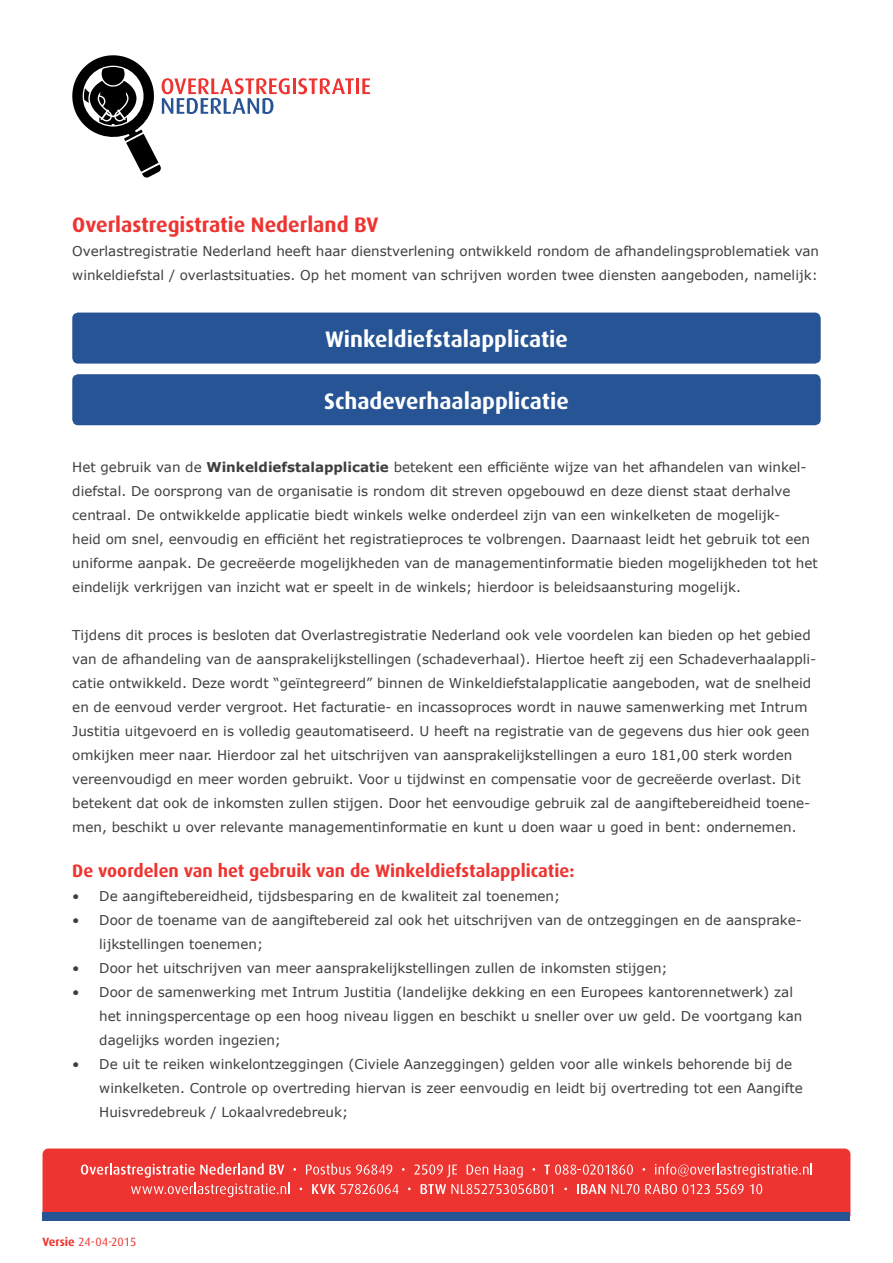
<style>
.page{position:relative;width:893px;height:1263px;background:#fff}
.page>*{position:absolute;margin:0;border:0;box-sizing:border-box;transform-origin:0 0}
.HeaderSmall{font:700 22.5px "Dax";color:#fff}
.t1{font:700 21px "Dax";color:#ee3431}
.HeaderSmall-2{font:700 18px "Dax";color:#ee3431}
.t2{font:13.5px/24px "Verdana";color:#3e3e3f}
.t3{font:12px "Dax";color:#ee3431}
.s1{font-weight:700}
</style>
<div class="page">
<hr style="left:293px;top:78px;width:3px;height:16px;background:#ee3431">
<svg style="left:298px;top:78px;width:56px;height:16px"></svg>
<hr style="left:356px;top:78px;width:3px;height:16px;background:#ee3431">
<svg style="left:362px;top:78px;width:8px;height:16px"></svg>
<svg style="left:72px;top:55px;width:218px;height:123px"></svg>
<div style="left:43px;top:1148px;width:807px;height:64px;background:#ee3431"></div>
<div style="left:43px;top:1212px;width:807px;height:8px;background:#265495"></div>
<svg style="left:81px;top:1163px;width:731px;height:34px;background:#f0514f"></svg>
<div style="left:72px;top:313px;width:749px;height:51px;background:#265495;border-radius:6px"></div>
<div style="left:72px;top:374px;width:749px;height:51px;background:#265495;border-radius:6px"></div>
<p class="t1" style="left:72px;top:213px;width:308px">Overlastregistratie Nederland BV</p>
<p class="t2" style="left:72px;top:239px;width:748px">Overlastregistratie Nederland heeft haar dienstverlening ontwikkeld rondom de afhandelingsproblematiek van winkeldiefstal / overlastsituaties. Op het moment van schrijven worden twee diensten aangeboden, namelijk:</p>
<p class="HeaderSmall" style="left:325px;top:326px;width:244px">Winkeldiefstalapplicatie</p>
<p class="HeaderSmall" style="left:324px;top:388px;width:246px">Schadeverhaalapplicatie</p>
<p class="t2" style="left:72px;top:455px;width:747px">Het gebruik van de <span class="s1">Winkeldiefstalapplicatie</span> betekent een efficiënte wijze van het afhandelen van winkel&shy;diefstal. De oorsprong van de organisatie is rondom dit streven opgebouwd en deze dienst staat derhalve centraal. De ontwikkelde applicatie biedt winkels welke onderdeel zijn van een winkelketen de mogelijk-<br>heid om snel, eenvoudig en efficiënt het registratieproces te volbrengen. Daarnaast leidt het gebruik tot een uniforme aanpak. De gecreëerde mogelijkheden van de managementinformatie bieden mogelijkheden tot het eindelijk verkrijgen van inzicht wat er speelt in de winkels; hierdoor is beleidsaansturing mogelijk.</p>
<p class="t2" style="left:72px;top:623px;width:745px">Tijdens dit proces is besloten dat Overlastregistratie Nederland ook vele voordelen kan bieden op het gebied van de afhandeling van de aansprakelijkstellingen (schadeverhaal). Hiertoe heeft zij een Schadeverhaalappli&shy;catie ontwikkeld. Deze wordt “geïntegreerd” binnen de Winkeldiefstalapplicatie aangeboden, wat de snelheid en de eenvoud verder vergroot. Het facturatie- en incassoproces wordt in nauwe samenwerking met Intrum Justitia uitgevoerd en is volledig geautomatiseerd. U heeft na registratie van de gegevens dus hier ook geen omkijken meer naar. Hierdoor zal het uitschrijven van aansprakelijkstellingen a euro 181,00 sterk worden vereenvoudigd en meer worden gebruikt. Voor u tijdwinst en compensatie voor de gecreëerde overlast. Dit betekent dat ook de inkomsten zullen stijgen. Door het eenvoudige gebruik zal de aangiftebereidheid toene&shy;men, beschikt u over relevante managementinformatie en kunt u doen waar u goed in bent: ondernemen.</p>
<p class="HeaderSmall-2" style="left:72px;top:861px;width:504px">De voordelen van het gebruik van de Winkeldiefstalapplicatie:</p>
<p class="t2" style="left:72px;top:884px;width:489px">• De aangiftebereidheid, tijdsbesparing en de kwaliteit zal toenemen;</p>
<p class="t2" style="left:99px;top:908px;width:704px;text-indent:-27px">• Door de toename van de aangiftebereid zal ook het uitschrijven van de ontzeggingen en de aansprake&shy;lijkstellingen toenemen;</p>
<p class="t2" style="left:72px;top:956px;width:597px">• Door het uitschrijven van meer aansprakelijkstellingen zullen de inkomsten stijgen;</p>
<p class="t2" style="left:99px;top:980px;width:705px;text-indent:-27px">• Door de samenwerking met Intrum Justitia (landelijke dekking en een Europees kantorennetwerk) zal het inningspercentage op een hoog niveau liggen en beschikt u sneller over uw geld. De voortgang kan dagelijks worden ingezien;</p>
<p class="t2" style="left:99px;top:1052px;width:705px;text-indent:-27px">• De uit te reiken winkelontzeggingen (Civiele Aanzeggingen) gelden voor alle winkels behorende bij de winkelketen. Controle op overtreding hiervan is zeer eenvoudig en leidt bij overtreding tot een Aangifte<br>Huisvredebreuk / Lokaalvredebreuk;</p>
<p class="t3" style="left:43px;top:1235px;width:96px"><span class="s1">Versie</span> 24-04-2015</p>
</div>
